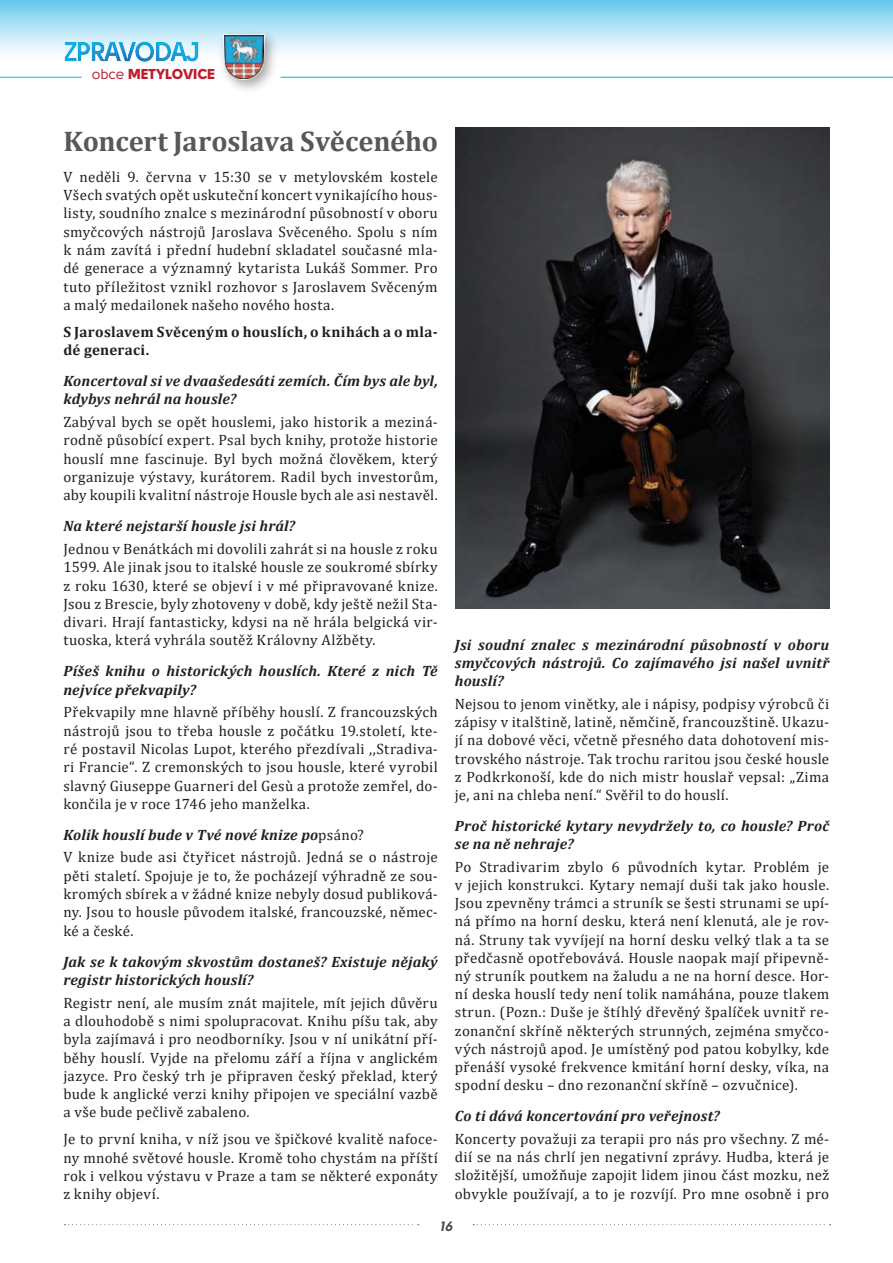
<style>
.page{position:relative;width:893px;height:1263px;background:#fff}
.page>*{position:absolute;margin:0;border:0;box-sizing:border-box;transform-origin:0 0}
.t1{font:700 28.5px "Cambria";letter-spacing:-.005em;color:#57585a}
.t2{font:15px/18.3px "Cambria";letter-spacing:.02em;color:#231f20;text-align:justify}
.t3{font:italic 700 15px/18.3px "Cambria";letter-spacing:.015em;color:#231f20}
.t4{font:700 15px/18.3px "Cambria";letter-spacing:.015em;color:#231f20}
.t5{font:14.4px "Solomon Sans Black";color:#be1d2c}
.t6{font:13.5px "Solomon Sans Bold Italic";color:#444647}
.s1{font-family:"Solomon Sans Normal"}
.s2{font-weight:700;font-style:italic}
</style>
<div class="page">
<svg style="left:0;top:0;width:893px;height:77px"></svg>
<img style="left:214px;top:25px;width:70px;height:65px">
<svg style="left:223px;top:34px;width:42px;height:46px"></svg>
<img style="left:224px;top:36px;width:40px;height:42px">
<svg style="left:65px;top:42px;width:133px;height:20px"></svg>
<hr style="left:281px;top:77px;width:612px;height:1px;background:#13ace3">
<svg style="left:64px;top:1224px;width:355px;height:1px"></svg>
<svg style="left:473px;top:1224px;width:358px;height:1px"></svg>
<hr style="left:0;top:77px;width:81px;height:1px;background:#13ace3">
<img style="left:455px;top:128px;width:374px;height:480px">
<p class="t5" style="left:92px;top:65px;width:125px"><span class="s1">obce</span> METYLOVICE</p>
<h1 class="t1" style="left:63px;top:121px;width:376px">Koncert jaroslava Svěceného</h1>
<p class="t2" style="left:63px;top:168px;width:376px">V neděli 9. června v 15:30 se v metylovském kostele Všech svatých opět uskuteční koncert vynikajícího hous&shy;listy, soudního znalce s mezinárodní působností v oboru smyčcových nástrojů Jaroslava Svěceného. Spolu s ním k nám zavítá i přední hudební skladatel současné mla&shy;dé generace a významný kytarista Lukáš Sommer. Pro tuto příležitost vznikl rozhovor s Jaroslavem Svěceným a malý medailonek našeho nového hosta.</p>
<p class="t4" style="left:63px;top:322px;width:376px">S jaroslavem Svěceným o houslích, o knihách a o mla&shy;dé generaci.</p>
<p class="t3" style="left:63px;top:371px;width:376px">Koncertoval si ve dvaašedesáti zemích. Čím bys ale byl, kdybys nehrál na housle?</p>
<p class="t2" style="left:63px;top:413px;width:376px">Zabýval bych se opět houslemi, jako historik a meziná&shy;rodně působící expert. Psal bych knihy, protože historie houslí mne fascinuje. Byl bych možná člověkem, který organizuje výstavy, kurátorem. Radil bych investorům, aby koupili kvalitní nástroje Housle bych ale asi nestavěl.</p>
<p class="t3" style="left:63px;top:517px;width:233px">Na které nejstarší housle jsi hrál?</p>
<p class="t2" style="left:63px;top:540px;width:376px">Jednou v Benátkách mi dovolili zahrát si na housle z roku 1599. Ale jinak jsou to italské housle ze soukromé sbírky z roku 1630, které se objeví i v mé připravované knize.<br>Jsou z Brescie, byly zhotoveny v době, kdy ještě nežil Sta&shy;divari. Hrají fantasticky, kdysi na ně hrála belgická vir&shy;tuoska, která vyhrála soutěž Královny Alžběty.</p>
<p class="t3" style="left:63px;top:662px;width:376px">Píšeš knihu o historických houslích. Které z nich Tě nejvíce překvapily?</p>
<p class="t2" style="left:63px;top:703px;width:376px">Překvapily mne hlavně příběhy houslí. Z francouzských nástrojů jsou to třeba housle z počátku 19.století, kte&shy;ré postavil Nicolas Lupot, kterého přezdívali ,,Stradiva&shy;ri Francie“. Z cremonských to jsou housle, které vyrobil slavný Giuseppe Guarneri del Gesù a protože zemřel, do&shy;končila je v roce 1746 jeho manželka.</p>
<p class="t2" style="left:63px;top:823px;width:376px;line-height:22.5px"><span class="s2">Kolik houslí bude v Tvé nové knize po</span>psáno?<br>V knize bude asi čtyřicet nástrojů. Jedná se o nástroje</p>
<p class="t2" style="left:63px;top:866px;width:376px">pěti staletí. Spojuje je to, že pocházejí výhradně ze sou&shy;kromých sbírek a v žádné knize nebyly dosud publiková&shy;ny. Jsou to housle původem italské, francouzské, němec&shy;ké a české.</p>
<p class="t3" style="left:63px;top:952px;width:376px">Jak se k takovým skvostům dostaneš? Existuje nějaký registr historických houslí?</p>
<p class="t2" style="left:63px;top:993px;width:376px">Registr není, ale musím znát majitele, mít jejich důvěru a dlouhodobě s nimi spolupracovat. Knihu píšu tak, aby byla zajímavá i pro neodborníky. Jsou v ní unikátní pří&shy;běhy houslí. Vyjde na přelomu září a října v anglickém jazyce. Pro český trh je připraven český překlad, který bude k anglické verzi knihy připojen ve speciální vazbě a vše bude pečlivě zabaleno.</p>
<p class="t2" style="left:63px;top:1130px;width:376px">Je to první kniha, v níž jsou ve špičkové kvalitě nafoce&shy;ny mnohé světové housle. Kromě toho chystám na příští rok i velkou výstavu v Praze a tam se některé exponáty z knihy objeví.</p>
<p class="t3" style="left:455px;top:635px;width:376px;text-align:justify">Jsi soudní znalec s mezinárodní působností v oboru smyčcových nástrojů. Co zajímavého jsi našel uvnitř houslí?</p>
<p class="t2" style="left:455px;top:694px;width:376px">Nejsou to jenom vinětky, ale i nápisy, podpisy výrobců či zápisy v italštině, latině, němčině, francouzštině. Ukazu&shy;jí na dobové věci, včetně přesného data dohotovení mis&shy;trovského nástroje. Tak trochu raritou jsou české housle z Podkrkonoší, kde do nich mistr houslař vepsal: „Zima je, ani na chleba není.“ Svěřil to do houslí.</p>
<p class="t3" style="left:455px;top:816px;width:376px">Proč historické kytary nevydržely to, co housle? Proč se na ně nehraje?</p>
<p class="t2" style="left:455px;top:857px;width:376px">Po Stradivarim zbylo 6 původních kytar. Problém je v jejich konstrukci. Kytary nemají duši tak jako housle.<br>Jsou zpevněny trámci a struník se šesti strunami se upí&shy;ná přímo na horní desku, která není klenutá, ale je rov&shy;ná. Struny tak vyvíjejí na horní desku velký tlak a ta se předčasně opotřebovává. Housle naopak mají připevně&shy;ný struník poutkem na žaludu a ne na horní desce. Hor&shy;ní deska houslí tedy není tolik namáhána, pouze tlakem strun. (Pozn.: Duše je štíhlý dřevěný špalíček uvnitř re&shy;zonanční skříně některých strunných, zejména smyčco&shy;vých nástrojů apod. Je umístěný pod patou kobylky, kde přenáší vysoké frekvence kmitání horní desky, víka, na spodní desku – dno rezonanční skříně – ozvučnice).</p>
<p class="t3" style="left:455px;top:1106px;width:266px">Co ti dává koncertování pro veřejnost?</p>
<p class="t2" style="left:455px;top:1129px;width:376px">Koncerty považuji za terapii pro nás pro všechny. Z mé&shy;dií se na nás chrlí jen negativní zprávy. Hudba, která je složitější, umožňuje zapojit lidem jinou část mozku, než obvykle používají, a to je rozvíjí. Pro mne osobně i pro</p>
<p class="t6" style="left:440px;top:1218px;width:14px">16</p>
</div>
